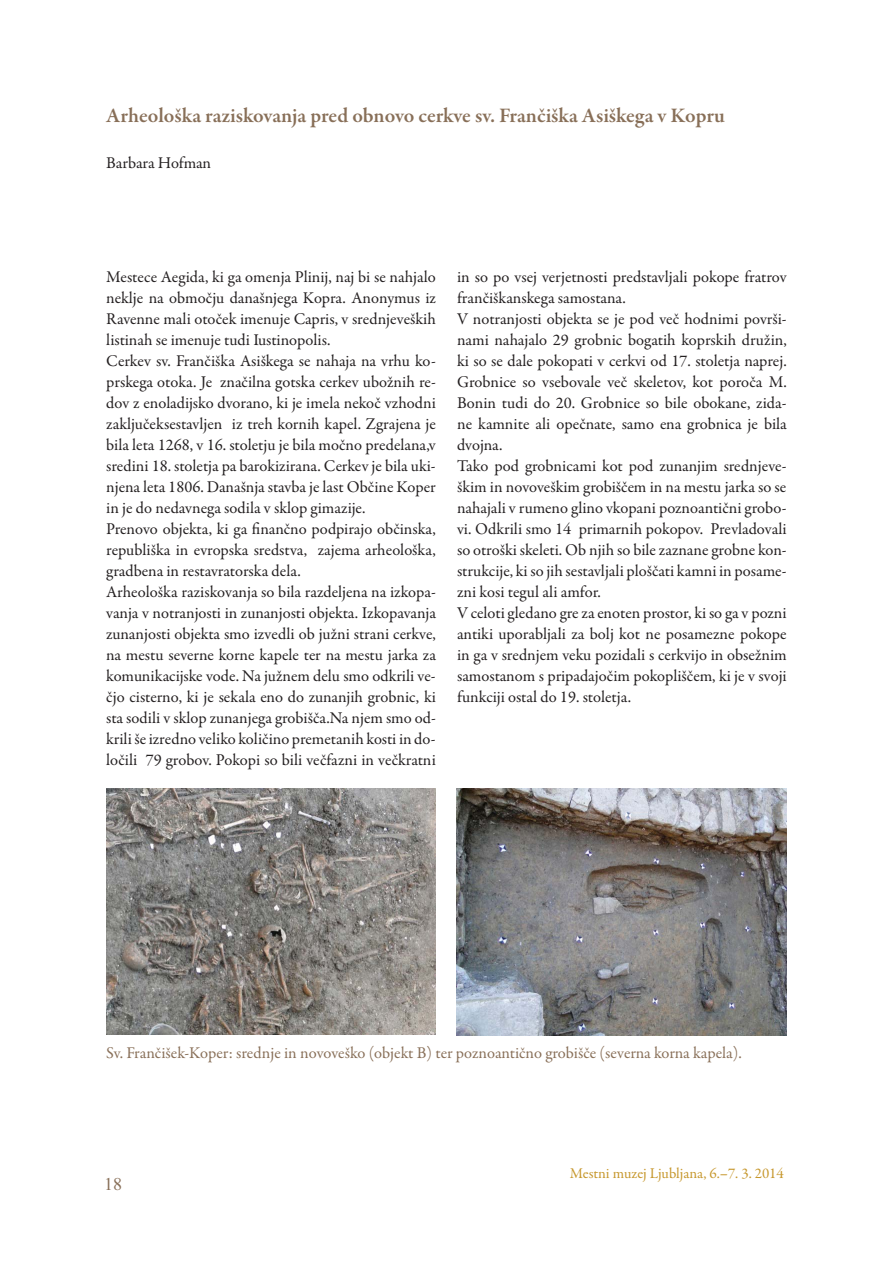
<style>
.page{position:relative;width:893px;height:1263px;background:#fff}
.page>*{position:absolute;margin:0;border:0;box-sizing:border-box;transform-origin:0 0}
.t1{font:600 21px "Garamond Premr Pro";color:#886f58}
.t2{font:18px "Times New Roman";color:#886f58}
.t3{font:16.5px/21px "Garamond Premr Pro";color:#231f20}
.t4{font:16.5px "Garamond Premr Pro";color:#886f58}
.t5{font:15px "Garamond Premr Pro";color:#c6972c}
.s1{font-weight:600}
</style>
<div class="page">
<img style="left:107px;top:788px;width:329px;height:247px">
<img style="left:457px;top:788px;width:330px;height:248px">
<p class="t1" style="left:106px;top:107px;width:620px">Arheološka raziskovanja pred obnovo cerkve sv. Frančiška Asiškega v Kopru</p>
<p class="t3" style="left:106px;top:153px;width:106px">Barbara Hofman</p>
<p class="t3" style="left:106px;top:268px;width:331px">Mestece Aegida, ki ga omenja Plinij, naj bi se nahjalo neklje na območju današnjega Kopra. Anonymus iz Ravenne mali otoček imenuje Capris, v srednjeveških listinah se imenuje tudi Iustinopolis.<br>Cerkev sv. Frančiška Asiškega se nahaja na vrhu ko&shy;prskega otoka. Je značilna gotska cerkev ubožnih re&shy;dov z enoladijsko dvorano, ki je imela nekoč vzhodni zaključeksestavljen iz treh kornih kapel. Zgrajena je bila leta 1268, v 16. stoletju je bila močno predelana,v sredini 18. stoletja pa barokizirana. Cerkev je bila uki&shy;njena leta 1806. Današnja stavba je last Občine Koper in je do nedavnega sodila v sklop gimazije.<br>Prenovo objekta, ki ga finančno podpirajo občinska, republiška in evropska sredstva, zajema arheološka, gradbena in restavratorska dela.<br>Arheološka raziskovanja so bila razdeljena na izkopa&shy;vanja v notranjosti in zunanjosti objekta. Izkopavanja zunanjosti objekta smo izvedli ob južni strani cerkve, na mestu severne korne kapele ter na mestu jarka za komunikacijske vode. Na južnem delu smo odkrili ve&shy;čjo cisterno, ki je sekala eno do zunanjih grobnic, ki sta sodili v sklop zunanjega grobišča.Na njem smo od&shy;krili še izredno veliko količino premetanih kosti in do&shy;ločili 79 grobov. Pokopi so bili večfazni in večkratni</p>
<p class="t3" style="left:457px;top:268px;width:331px">in so po vsej verjetnosti predstavljali pokope fratrov frančiškanskega samostana.<br>V notranjosti objekta se je pod več hodnimi površi&shy;nami nahajalo 29 grobnic bogatih koprskih družin, ki so se dale pokopati v cerkvi od 17. stoletja naprej.<br>Grobnice so vsebovale več skeletov, kot poroča M.<br>Bonin tudi do 20. Grobnice so bile obokane, zida&shy;ne kamnite ali opečnate, samo ena grobnica je bila dvojna.<br>Tako pod grobnicami kot pod zunanjim srednjeve&shy;škim in novoveškim grobiščem in na mestu jarka so se nahajali v rumeno glino vkopani poznoantični grobo&shy;vi. Odkrili smo 14 primarnih pokopov. Prevladovali so otroški skeleti. Ob njih so bile zaznane grobne kon&shy;strukcije, ki so jih sestavljali ploščati kamni in posame&shy;zni kosi tegul ali amfor.<br>V celoti gledano gre za enoten prostor, ki so ga v pozni antiki uporabljali za bolj kot ne posamezne pokope in ga v srednjem veku pozidali s cerkvijo in obsežnim samostanom s pripadajočim pokopliščem, ki je v svoji funkciji ostal do 19. stoletja.</p>
<p class="t4" style="left:106px;top:1046px;width:637px">Sv. Frančišek-Koper: srednje in novoveško (objekt B) ter poznoantično grobišče (severna korna kapela).</p>
<p class="t2" style="left:104px;top:1174px;width:19px">18</p>
<p class="t5" style="left:570px;top:1167px;width:215px">Mestni muzej Ljubljana, 6.<span class="s1">–</span>7. 3. 2014</p>
</div>
